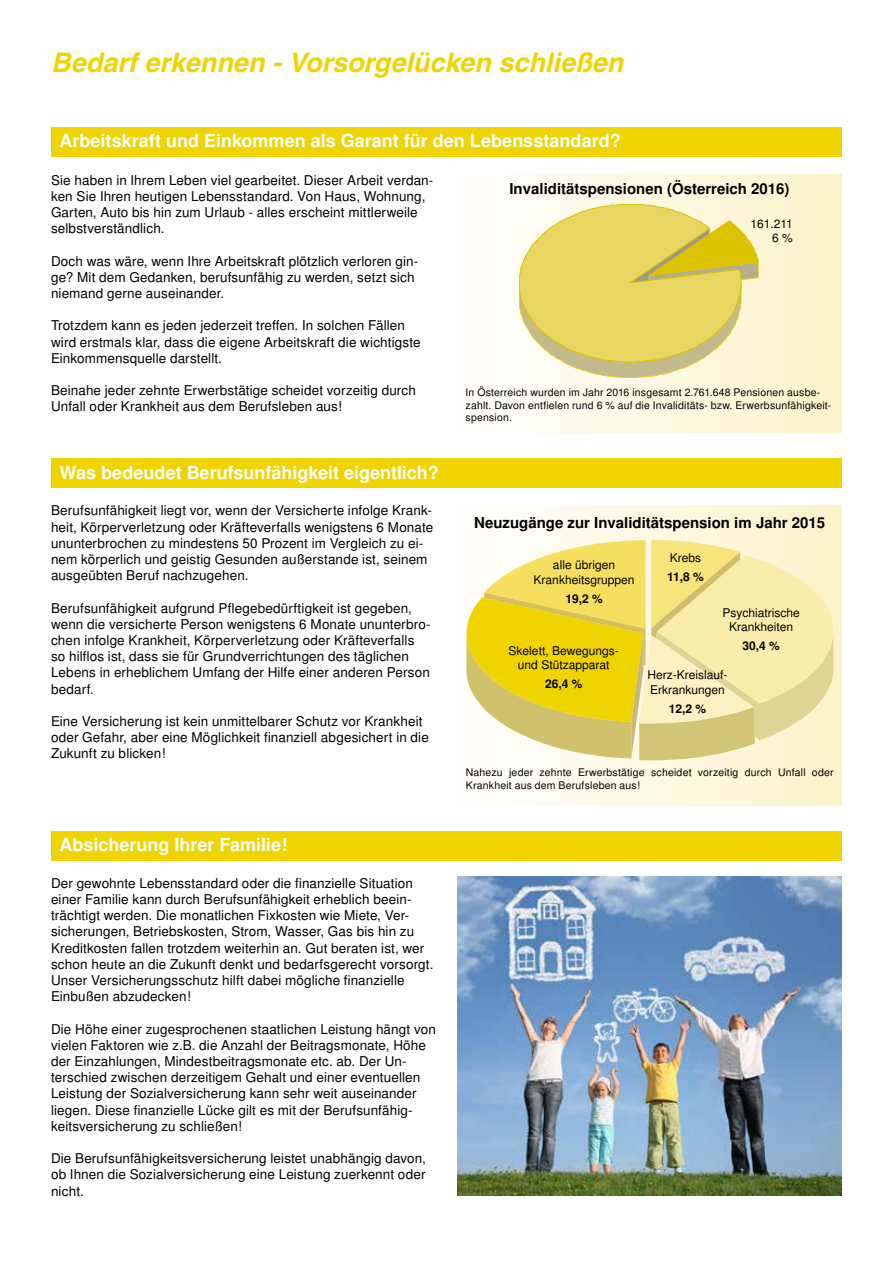
<style>
.page{position:relative;width:893px;height:1263px;background:#fff}
.page>*{position:absolute;margin:0;border:0;box-sizing:border-box;transform-origin:0 0}
.t1{font:italic 700 27px "Helvetica";color:#f0d400}
.t2{font:700 18px "Helvetica";color:#fff}
.t3{font:700 15px "Helvetica";color:#000}
.t4{font:13.5px/16.2px "Helvetica";letter-spacing:.01em;color:#000}
.t5{font:12px/14.4px "Helvetica";color:#000;text-align:center}
.t6{font:700 12px "Helvetica";color:#000}
.t7{font:10.5px/12.6px "Helvetica";letter-spacing:.015em;color:#000}
</style>
<div class="page">
<div style="left:51px;top:458px;width:791px;height:30px;background:#f0d400"></div>
<div style="left:457px;top:505px;width:385px;height:300px;background:linear-gradient(to right,#fffffd,#fcf3ca)"></div>
<svg style="left:466px;top:540px;width:367px;height:220px;background:#f0e182"></svg>
<img style="left:457px;top:877px;width:385px;height:319px">
<div style="left:457px;top:174px;width:385px;height:259px;background:linear-gradient(to right,#fffffd,#fcf3ca)"></div>
<svg style="left:519px;top:204px;width:239px;height:174px;background:#e8d879"></svg>
<div style="left:51px;top:128px;width:791px;height:29px;background:#f0d400"></div>
<div style="left:51px;top:831px;width:791px;height:29px;background:#f0d400"></div>
<h1 class="t1" style="left:51px;top:46px;width:574px">Bedarf erkennen - Vorsorgelücken schließen</h1>
<h2 class="t2" style="left:60px;top:130px;width:563px">Arbeitskraft und Einkommen als Garant für den Lebensstandard?</h2>
<p class="t4" style="left:51px;top:172px;width:384px">Sie haben in Ihrem Leben viel gearbeitet. Dieser Arbeit verdan&shy;ken Sie Ihren heutigen Lebensstandard. Von Haus, Wohnung, Garten, Auto bis hin zum Urlaub - alles erscheint mittlerweile selbstverständlich.</p>
<p class="t4" style="left:51px;top:253px;width:369px">Doch was wäre, wenn Ihre Arbeitskraft plötzlich verloren gin&shy;ge? Mit dem Gedanken, berufsunfähig zu werden, setzt sich niemand gerne auseinander.</p>
<p class="t4" style="left:51px;top:318px;width:371px">Trotzdem kann es jeden jederzeit treffen. In solchen Fällen wird erstmals klar, dass die eigene Arbeitskraft die wichtigste<br>Einkommensquelle darstellt.</p>
<p class="t4" style="left:51px;top:383px;width:366px">Beinahe jeder zehnte Erwerbstätige scheidet vorzeitig durch<br>Unfall oder Krankheit aus dem Berufsleben aus!</p>
<h2 class="t2" style="left:60px;top:462px;width:381px">Was bedeudet Berufsunfähigkeit eigentlich?</h2>
<p class="t4" style="left:51px;top:503px;width:384px">Berufsunfähigkeit liegt vor, wenn der Versicherte infolge Krank&shy;heit, Körperverletzung oder Kräfteverfalls wenigstens 6 Monate ununterbrochen zu mindestens 50 Prozent im Vergleich zu ei&shy;nem körperlich und geistig Gesunden außerstande ist, seinem ausgeübten Beruf nachzugehen.</p>
<p class="t4" style="left:51px;top:600px;width:381px">Berufsunfähigkeit aufgrund Pflegebedürftigkeit ist gegeben, wenn die versicherte Person wenigstens 6 Monate ununterbro&shy;chen infolge Krankheit, Körperverletzung oder Kräfteverfalls so hilflos ist, dass sie für Grundverrichtungen des täglichen Lebens in erheblichem Umfang der Hilfe einer anderen Person bedarf.</p>
<p class="t4" style="left:51px;top:714px;width:379px">Eine Versicherung ist kein unmittelbarer Schutz vor Krankheit oder Gefahr, aber eine Möglichkeit finanziell abgesichert in die<br>Zukunft zu blicken!</p>
<h2 class="t2" style="left:60px;top:834px;width:229px">Absicherung Ihrer Familie!</h2>
<p class="t4" style="left:51px;top:875px;width:384px">Der gewohnte Lebensstandard oder die finanzielle Situation einer Familie kann durch Berufsunfähigkeit erheblich beein&shy;trächtigt werden. Die monatlichen Fixkosten wie Miete, Ver&shy;sicherungen, Betriebskosten, Strom, Wasser, Gas bis hin zu Kreditkosten fallen trotzdem weiterhin an. Gut beraten ist, wer schon heute an die Zukunft denkt und bedarfsgerecht vorsorgt.<br>Unser Versicherungsschutz hilft dabei mögliche finanzielle Einbußen abzudecken!</p>
<p class="t4" style="left:51px;top:1021px;width:386px">Die Höhe einer zugesprochenen staatlichen Leistung hängt von vielen Faktoren wie z.B. die Anzahl der Beitragsmonate, Höhe der Einzahlungen, Mindestbeitragsmonate etc. ab. Der Un&shy;terschied zwischen derzeitigem Gehalt und einer eventuellen Leistung der Sozialversicherung kann sehr weit auseinander liegen. Diese finanzielle Lücke gilt es mit der Berufsunfähig&shy;keitsversicherung zu schließen!</p>
<p class="t4" style="left:51px;top:1151px;width:376px;text-align:justify">Die Berufsunfähigkeitsversicherung leistet unabhängig davon, ob Ihnen die Sozialversicherung eine Leistung zuerkennt oder nicht.</p>
<p class="t3" style="left:509px;top:180px;width:282px">Invaliditätspensionen (Österreich 2016)</p>
<p class="t5" style="left:750px;top:217px;width:44px;text-align:right">161.211<br>6 %</p>
<p class="t7" style="left:466px;top:387px;width:367px">In Österreich wurden im Jahr 2016 insgesamt 2.761.648 Pensionen ausbe&shy;zahlt. Davon entfielen rund 6 % auf die Invaliditäts- bzw. Erwerbsunfähigkeit&shy;spension.</p>
<p class="t3" style="left:474px;top:514px;width:352px">Neuzugänge zur Invaliditätspension im Jahr 2015</p>
<p class="t5" style="left:534px;top:558px;width:102px">alle übrigen<br>Krankheitsgruppen</p>
<p class="t6" style="left:565px;top:591px;width:39px">19,2 %</p>
<p class="t5" style="left:509px;top:644px;width:112px">Skelett, Bewegungs&shy;und Stützapparat</p>
<p class="t6" style="left:545px;top:677px;width:39px">26,4 %</p>
<p class="t5" style="left:670px;top:551px;width:33px">Krebs</p>
<p class="t6" style="left:667px;top:570px;width:38px">11,8 %</p>
<p class="t5" style="left:722px;top:606px;width:79px">Psychiatrische<br>Krankheiten</p>
<p class="t6" style="left:742px;top:639px;width:39px">30,4 %</p>
<p class="t5" style="left:647px;top:668px;width:82px;text-align:left">Herz-Kreislauf-<br>Erkrankungen</p>
<p class="t6" style="left:669px;top:702px;width:39px">12,2 %</p>
<p class="t7" style="left:466px;top:767px;width:369px">Nahezu jeder zehnte Erwerbstätige scheidet vorzeitig durch Unfall oder<br>Krankheit aus dem Berufsleben aus!</p>
</div>
